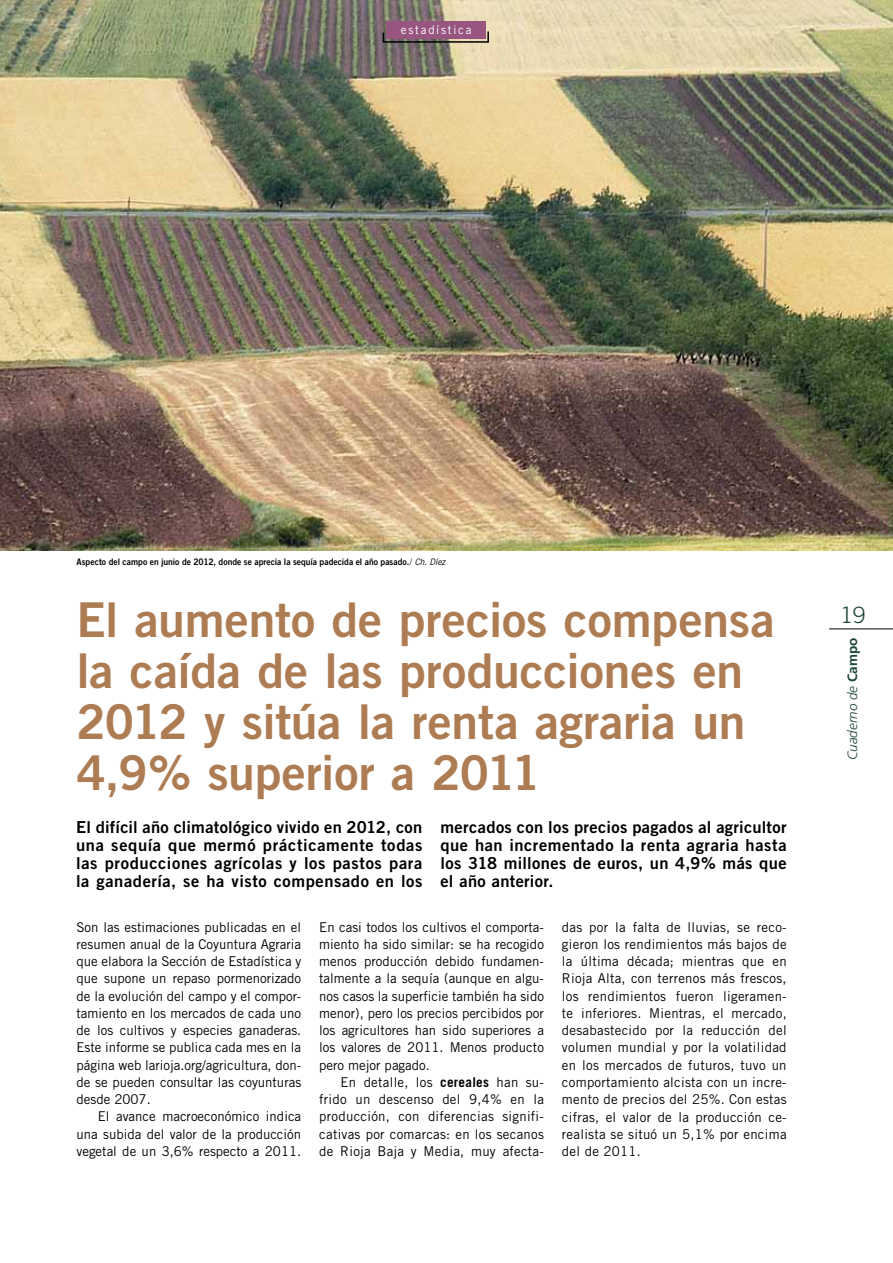
<style>
.page{position:relative;width:893px;height:1263px;background:#fff}
.page>*{position:absolute;margin:0;border:0;box-sizing:border-box;transform-origin:0 0}
.t1{font:48px/51px "Trade Gothic Bold Two";letter-spacing:-.005em;color:#ae7c53}
.t2{font:300 22.5px "Trade Gothic";color:#1d4536}
.t3{font:16.5px/18px "Trade Gothic Bold Two";letter-spacing:.03em;color:#000;text-align:justify}
.t4{font:13.5px/17.2px "Trade Gothic LT Std";color:#000;text-align:justify}
.t5{font:italic 300 13.5px "Frutiger";color:#1d4536}
.t6{font:12px "Trade Gothic";letter-spacing:.16em;color:#fff;scale:.95 1}
.t7{font:9px "Trade Gothic Bold Two";color:#000;scale:.95 1}
.s1{font-family:"Trade Gothic"}
.s2{font-family:"Trade Gothic";font-style:italic}
.s3{font-weight:700}
.s4{font-weight:700;font-style:normal}
</style>
<div class="page">
<hr style="left:829px;top:628px;width:64px;height:1px;background:#000">
<img style="left:0;top:0;width:893px;height:551px">
<svg style="left:382px;top:30px;width:108px;height:13px"></svg>
<div style="left:386px;top:21px;width:99px;height:18px;background:#98557f"></div>
<p class="t6" style="left:401px;top:23px;width:76px">estadística</p>
<p class="t7" style="left:77px;top:556px;width:390px">Aspecto del campo en junio de 2012, donde se aprecia la sequía padecida el año pasado.<span class="s1">/</span> <span class="s2">Ch. Díez</span></p>
<h1 class="t1" style="left:77px;top:593px;width:700px">El aumento de precios compensa la caída de las producciones en<br>2012 y sitúa la renta agraria un<br>4,9% superior a 2011</h1>
<p class="t3" style="left:76px;top:818px;width:348px">El difícil año climatológico vivido en 2012, con una sequía que mermó prácticamente todas las producciones agrícolas y los pastos para la ganadería, se ha visto compensado en los</p>
<p class="t3" style="left:440px;top:818px;width:348px">mercados con los precios pagados al agricultor que han incrementado la renta agraria hasta los 318 millones de euros, un 4,9% más que el año anterior.</p>
<p class="t4" style="left:77px;top:918px;width:226px">Son las estimaciones publicadas en el resumen anual de la Coyuntura Agraria que elabora la Sección de Estadística y que supone un repaso pormenorizado de la evolución del campo y el compor&shy;tamiento en los mercados de cada uno de los cultivos y especies ganaderas.<br>Este informe se publica cada mes en la página web larioja.org/agricultura, don&shy;de se pueden consultar las coyunturas desde 2007.</p>
<p class="t4" style="left:77px;top:1108px;width:226px;text-indent:21px">El avance macroeconómico indica una subida del valor de la producción vegetal de un 3,6% respecto a 2011.</p>
<p class="t4" style="left:319px;top:918px;width:226px">En casi todos los cultivos el comporta&shy;miento ha sido similar: se ha recogido menos producción debido fundamen&shy;talmente a la sequía (aunque en algu&shy;nos casos la superficie también ha sido menor), pero los precios percibidos por los agricultores han sido superiores a los valores de 2011. Menos producto pero mejor pagado.</p>
<p class="t4" style="left:319px;top:1073px;width:226px;text-indent:21px">En detalle, los <span class="s3">cereales</span> han su&shy;frido un descenso del 9,4% en la producción, con diferencias signifi&shy;cativas por comarcas: en los secanos de Rioja Baja y Media, muy afecta-</p>
<p class="t4" style="left:562px;top:918px;width:226px">das por la falta de lluvias, se reco&shy;gieron los rendimientos más bajos de la última década; mientras que en Rioja Alta, con terrenos más frescos, los rendimientos fueron ligeramen&shy;te inferiores. Mientras, el mercado, desabastecido por la reducción del volumen mundial y por la volatilidad en los mercados de futuros, tuvo un comportamiento alcista con un incre&shy;mento de precios del 25%. Con estas cifras, el valor de la producción ce&shy;realista se situó un 5,1% por encima del de 2011.</p>
<h2 class="t2" style="left:840px;top:601px;width:27px">19</h2>
<p class="t5" style="left:845px;top:760px;width:124px;rotate:-90deg">Cuaderno de <span class="s4">Campo</span></p>
</div>
